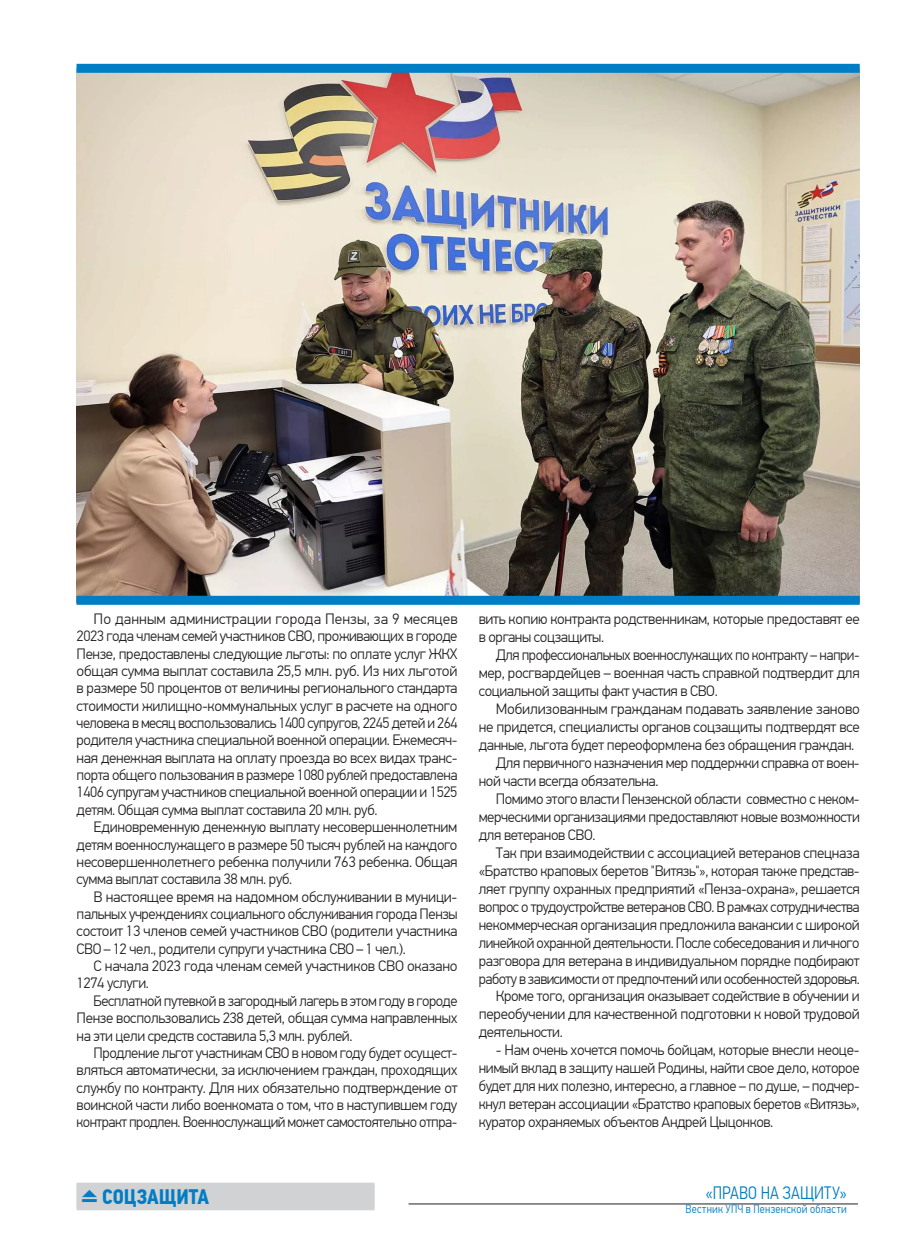
<style>
.page{position:relative;width:915px;height:1255px;background:#fff}
.page>*{position:absolute;margin:0;border:0;box-sizing:border-box;transform-origin:0 0}
.t1{font:700 21px "PF Din Text Cond Pro";letter-spacing:-.005em;color:#007ec5}
.t2{font:300 18px "PF Din Text Cond Pro";letter-spacing:.005em;color:#007ec5}
.t3{font:300 15px/17.4px "PF Din Text Pro";letter-spacing:-.025em;color:#231f20;text-align:justify}
.t4{font:300 12px "PF Din Text Cond Pro";letter-spacing:.02em;color:#007ec5}
.s1{font-weight:500}
</style>
<div class="page">
<hr style="left:408px;top:1203px;width:449px;height:1px;background:#231f20">
<div style="left:77px;top:1182px;width:297px;height:26px;background:#d1d2d4"></div>
<div style="left:77px;top:1184px;width:297px;height:26px;background:#d1d2d4"></div>
<img style="left:77px;top:73px;width:782px;height:522px">
<div style="left:76px;top:64px;width:783px;height:9px;background:#007ec5"></div>
<div style="left:76px;top:595px;width:783px;height:9px;background:#007ec5"></div>
<p class="t3" style="left:77px;top:610px;width:382px;text-indent:17px">По данным администрации города Пензы, за 9 месяцев 2023 года членам семей участников СВО, проживающих в городе Пензе, предоставлены следующие льготы: по оплате услуг ЖКХ общая сумма выплат составила 25,5 млн. руб. Из них льготой в размере 50 процентов от величины регионального стандарта стоимости жилищно--коммунальных услуг в расчете на одного человека в месяц воспользовались 1400 супругов, 2245 детей и 264 родителя участника специальной военной операции. Ежемесяч&shy;ная денежная выплата на оплату проезда во всех видах транс&shy;порта общего пользования в размере 1080 рублей предоставлена 1406 супругам участников специальной военной операции и 1525 детям. Общая сумма выплат составила 20 млн. руб.</p>
<p class="t3" style="left:77px;top:818px;width:382px;text-indent:17px">Единовременную денежную выплату несовершеннолетним детям военнослужащего в размере 50 тысяч рублей на каждого несовершеннолетнего ребенка получили 763 ребенка. Общая сумма выплат составила 38 млн. руб.</p>
<p class="t3" style="left:77px;top:888px;width:382px;text-indent:17px">В настоящее время на надомном обслуживании в муници&shy;пальных учреждениях социального обслуживания города Пензы состоит 13 членов семей участников СВО (родители участника СВО–12 чел., родители супруги участника СВО–1 чел.).</p>
<p class="t3" style="left:77px;top:957px;width:382px;text-indent:17px">С начала 2023 года членам семей участников СВО оказано<br>1274 услуги.</p>
<p class="t3" style="left:77px;top:992px;width:382px;text-indent:17px">Бесплатной путевкой в загородный лагерь в этом году в городе Пензе воспользовались 238 детей, общая сумма направленных на эти цели средств составила 5,3 млн. рублей.</p>
<p class="t3" style="left:77px;top:1044px;width:382px;text-indent:17px">Продление льгот участникам СВО в новом году будет осущест&shy;вляться автоматически, за исключением граждан, проходящих службу по контракту. Для них обязательно подтверждение от воинской части либо военкомата о том, что в наступившем году контракт продлен. Военнослужащий может самостоятельно отпра-</p>
<p class="t3" style="left:478px;top:610px;width:382px;line-height:18px">вить копию контракта родственникам, которые предоставят ее в органы соцзащиты.</p>
<p class="t3" style="left:478px;top:646px;width:382px;line-height:18px;text-indent:17px">Для профессиональных военнослужащих по контракту – напри&shy;мер, росгвардейцев – военная часть справкой подтвердит для социальной защиты факт участия в СВО.</p>
<p class="t3" style="left:495px;top:700px;width:365px">Мобилизованным гражданам подавать заявление заново</p>
<p class="t3" style="left:478px;top:718px;width:382px">не придется, специалисты органов соцзащиты подтвердят все</p>
<p class="t3" style="left:478px;top:736px;width:377px">данные, льгота будет переоформлена без обращения граждан.</p>
<p class="t3" style="left:495px;top:754px;width:365px">Для первичного назначения мер поддержки справка от воен-</p>
<p class="t3" style="left:478px;top:772px;width:181px">ной части всегда обязательна.</p>
<p class="t3" style="left:495px;top:790px;width:365px">Помимо этого власти Пензенской области совместно с неком-</p>
<p class="t3" style="left:478px;top:808px;width:382px">мерческими организациями предоставляют новые возможности</p>
<p class="t3" style="left:478px;top:826px;width:118px">для ветеранов СВО.</p>
<p class="t3" style="left:495px;top:844px;width:365px">Так при взаимодействии с ассоциацией ветеранов спецназа</p>
<p class="t3" style="left:478px;top:862px;width:382px">«Братство краповых беретов "Витязь"», которая также представ-</p>
<p class="t3" style="left:478px;top:880px;width:382px">ляет группу охранных предприятий «Пенза-охрана», решается</p>
<p class="t3" style="left:478px;top:897px;width:382px">вопрос о трудоустройстве ветеранов СВО. В рамках сотрудничества</p>
<p class="t3" style="left:478px;top:915px;width:382px">некоммерческая организация предложила вакансии с широкой</p>
<p class="t3" style="left:478px;top:933px;width:382px">линейкой охранной деятельности. После собеседования и личного</p>
<p class="t3" style="left:478px;top:951px;width:382px">разговора для ветерана в индивидуальном порядке подбирают</p>
<p class="t3" style="left:478px;top:969px;width:382px">работу в зависимости от предпочтений или особенностей здоровья.</p>
<p class="t3" style="left:495px;top:987px;width:365px">Кроме того, организация оказывает содействие в обучении и</p>
<p class="t3" style="left:478px;top:1005px;width:382px">переобучении для качественной подготовки к новой трудовой</p>
<p class="t3" style="left:478px;top:1023px;width:85px">деятельности.</p>
<p class="t3" style="left:478px;top:1041px;width:382px;line-height:18px;text-indent:17px">- Нам очень хочется помочь бойцам, которые внесли неоце&shy;нимый вклад в защиту нашей Родины, найти свое дело, которое будет для них полезно, интересно, а главное – по душе, – подчер&shy;кнул ветеран ассоциации «Братство краповых беретов «Витязь», куратор охраняемых объектов Андрей Цыцонков.</p>
<h1 class="t1" style="left:81px;top:1183px;width:130px"><span class="s1">⏏</span> СОЦЗАЩИТА</h1>
<p class="t2" style="left:705px;top:1182px;width:143px">«ПРАВО НА ЗАЩИТУ»</p>
<p class="t4" style="left:685px;top:1202px;width:163px">Вестник УПЧ в Пензенской области</p>
</div>
